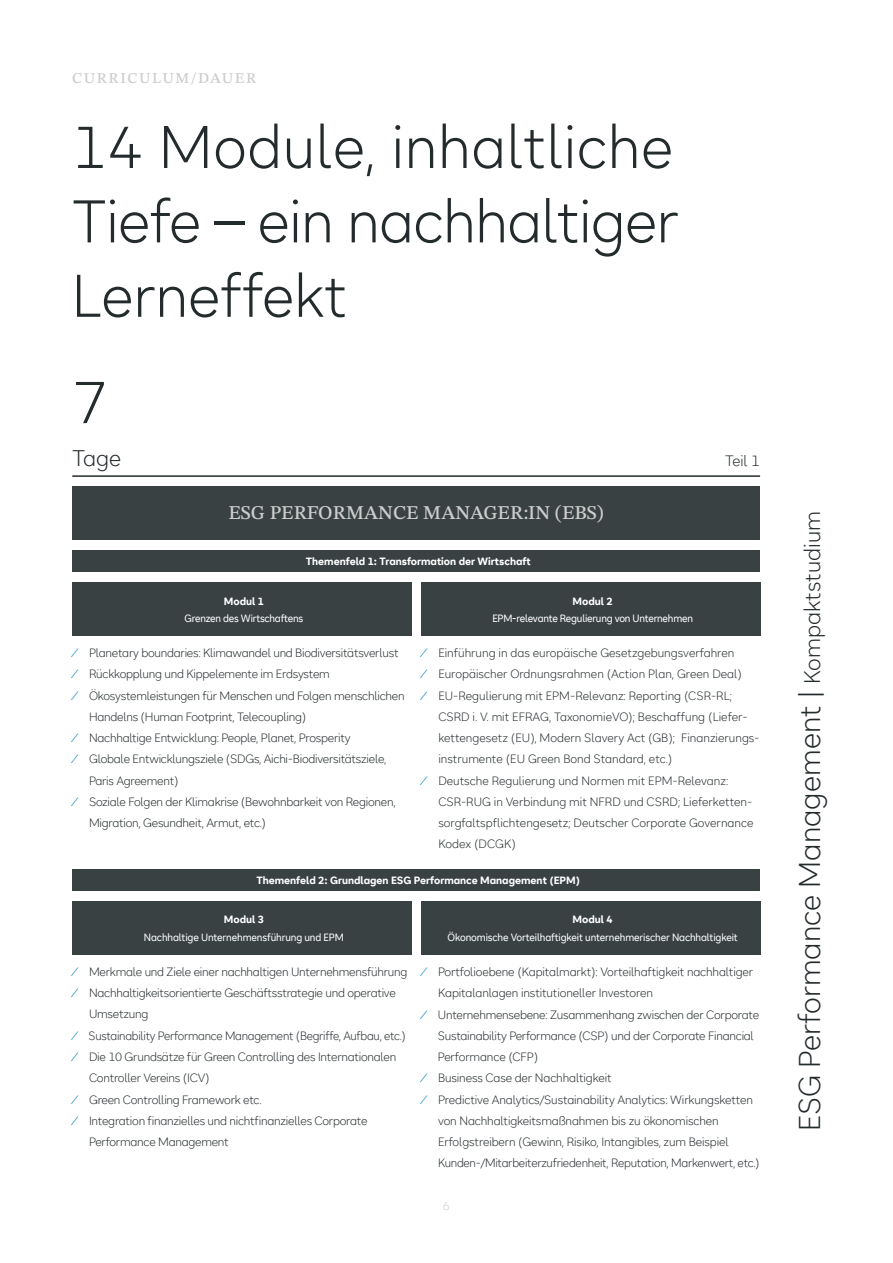
<style>
.page{position:relative;width:893px;height:1263px;background:#fff}
.page>*{position:absolute;margin:0;border:0;box-sizing:border-box;transform-origin:0 0}
.t1{font:300 60px/74.4px "SRH Text";color:#242b2d;text-align:justify}
.t2{font:300 30px "SRH Text";color:#242b2d}
.t3{font:300 22.5px "SRH Text";color:#242b2d}
.t4{font:500 19.5px "STIX Two Text";color:#cecdcd}
.t5{font:500 15px "STIX Two Text";letter-spacing:.1em;color:#cecdcd}
.t6{font:300 15px "SRH Text";color:#242b2d}
.t7{font:300 12px "SRH Text";letter-spacing:-.02em;color:#242b2d}
.t8{font:300 12px "SRH Text";color:#242b2d}
.t9{font:300 12px "SRH Text";color:#cecdcd}
.t10{font:10.5px "SRH Text";letter-spacing:-.01em;color:#fff;scale:.95 1}
.t11{font:700 10.5px "SRH Text";color:#fff}
.s1{font-size:22.5px}
.s2{color:#007ec5}
</style>
<div class="page">
<div style="left:72px;top:487px;width:688px;height:53px;background:#394143"></div>
<hr style="left:72px;top:475px;width:688px;height:2px;background:#242b2d">
<div style="left:72px;top:551px;width:688px;height:21px;background:#394143"></div>
<div style="left:72px;top:583px;width:339px;height:53px;background:#394143"></div>
<div style="left:421px;top:583px;width:339px;height:53px;background:#394143"></div>
<div style="left:72px;top:870px;width:688px;height:21px;background:#394143"></div>
<div style="left:72px;top:901px;width:339px;height:54px;background:#394143"></div>
<div style="left:421px;top:901px;width:339px;height:54px;background:#394143"></div>
<p class="t5" style="left:72px;top:67px;width:185px">CURRICULUM/DAUER</p>
<h1 class="t1" style="left:72px;top:110px;width:608px">14 Module, inhaltliche Tiefe – ein nachhaltiger Lerneffekt</h1>
<h1 class="t1" style="left:73px;top:365px;width:37px">7</h1>
<h3 class="t3" style="left:72px;top:445px;width:51px">Tage</h3>
<p class="t6" style="left:725px;top:452px;width:37px">Teil 1</p>
<h3 class="t4" style="left:229px;top:498px;width:377px">ESG PERFORMANCE MANAGER:IN (EBS)</h3>
<h2 class="t2" style="left:793px;top:1131px;width:621px;rotate:-90deg">ESG Performance Management | <span class="s1">Kompaktstudium</span></h2>
<p class="t11" style="left:306px;top:555px;width:226px">Themenfeld 1: Transformation der Wirtschaft</p>
<p class="t11" style="left:224px;top:595px;width:42px">Modul 1</p>
<p class="t10" style="left:185px;top:612px;width:126px">Grenzen des Wirtschaftens</p>
<p class="t11" style="left:573px;top:595px;width:42px">Modul 2</p>
<p class="t10" style="left:492px;top:612px;width:213px">EPM-relevante Regulierung von Unternehmen</p>
<p class="t8" style="left:421px;top:646px;width:315px"><span class="s2">⁄</span> Einführung in das europäische Gesetzgebungsverfahren</p>
<p class="t8" style="left:421px;top:667px;width:322px"><span class="s2">⁄</span> Europäischer Ordnungsrahmen (Action Plan, Green Deal)</p>
<p class="t8" style="left:421px;top:688px;width:312px"><span class="s2">⁄</span> EU-Regulierung mit EPM-Relevanz: Reporting (CSR-RL;</p>
<p class="t8" style="left:438px;top:710px;width:311px">CSRD i. V. mit EFRAG, TaxonomieVO); Beschaffung (Liefer-</p>
<p class="t8" style="left:438px;top:731px;width:323px">kettengesetz (EU), Modern Slavery Act (GB); Finanzierungs-</p>
<p class="t8" style="left:438px;top:752px;width:235px">instrumente (EU Green Bond Standard, etc.)</p>
<p class="t8" style="left:421px;top:773px;width:309px"><span class="s2">⁄</span> Deutsche Regulierung und Normen mit EPM-Relevanz:</p>
<p class="t8" style="left:438px;top:795px;width:316px">CSR-RUG in Verbindung mit NFRD und CSRD; Lieferketten-</p>
<p class="t8" style="left:438px;top:816px;width:317px">sorgfaltspflichtengesetz; Deutscher Corporate Governance</p>
<p class="t8" style="left:438px;top:837px;width:79px">Kodex (DCGK)</p>
<p class="t7" style="left:72px;top:646px;width:328px"><span class="s2">⁄</span> Planetary boundaries: Klimawandel und Biodiversitätsverlust</p>
<p class="t7" style="left:72px;top:667px;width:259px"><span class="s2">⁄</span> Rückkopplung und Kippelemente im Erdsystem</p>
<p class="t7" style="left:72px;top:688px;width:334px"><span class="s2">⁄</span> Ökosystemleistungen für Menschen und Folgen menschlichen</p>
<p class="t7" style="left:89px;top:710px;width:219px">Handelns (Human Footprint, Telecoupling)</p>
<p class="t7" style="left:72px;top:731px;width:280px"><span class="s2">⁄</span> Nachhaltige Entwicklung: People, Planet, Prosperity</p>
<p class="t7" style="left:72px;top:752px;width:316px"><span class="s2">⁄</span> Globale Entwicklungsziele (SDGs, Aichi-Biodiversitätsziele,</p>
<p class="t7" style="left:89px;top:773px;width:91px">Paris Agreement)</p>
<p class="t7" style="left:72px;top:795px;width:325px"><span class="s2">⁄</span> Soziale Folgen der Klimakrise (Bewohnbarkeit von Regionen,</p>
<p class="t7" style="left:89px;top:816px;width:179px">Migration, Gesundheit, Armut, etc.)</p>
<p class="t11" style="left:256px;top:874px;width:325px">Themenfeld 2: Grundlagen ESG Performance Management (EPM)</p>
<p class="t11" style="left:224px;top:913px;width:42px">Modul 3</p>
<p class="t10" style="left:144px;top:931px;width:212px">Nachhaltige Unternehmensführung und EPM</p>
<p class="t11" style="left:573px;top:913px;width:42px">Modul 4</p>
<p class="t10" style="left:448px;top:931px;width:307px">Ökonomische Vorteilhaftigkeit unternehmerischer Nachhaltigkeit</p>
<p class="t7" style="left:72px;top:965px;width:337px"><span class="s2">⁄</span> Merkmale und Ziele einer nachhaltigen Unternehmensführung</p>
<p class="t7" style="left:72px;top:986px;width:325px"><span class="s2">⁄</span> Nachhaltigkeitsorientierte Geschäftsstrategie und operative</p>
<p class="t7" style="left:89px;top:1007px;width:61px">Umsetzung</p>
<p class="t7" style="left:72px;top:1029px;width:335px"><span class="s2">⁄</span> Sustainability Performance Management (Begriffe, Aufbau, etc.)</p>
<p class="t7" style="left:72px;top:1050px;width:326px"><span class="s2">⁄</span> Die 10 Grundsätze für Green Controlling des Internationalen</p>
<p class="t7" style="left:89px;top:1071px;width:122px">Controller Vereins (ICV)</p>
<p class="t7" style="left:72px;top:1092px;width:191px"><span class="s2">⁄</span> Green Controlling Framework etc.</p>
<p class="t7" style="left:72px;top:1114px;width:297px"><span class="s2">⁄</span> Integration finanzielles und nichtfinanzielles Corporate</p>
<p class="t7" style="left:89px;top:1135px;width:141px">Performance Management</p>
<p class="t7" style="left:421px;top:965px;width:334px"><span class="s2">⁄</span> Portfolioebene (Kapitalmarkt): Vorteilhaftigkeit nachhaltiger</p>
<p class="t7" style="left:438px;top:986px;width:216px">Kapitalanlagen institutioneller Investoren</p>
<p class="t7" style="left:421px;top:1007px;width:339px"><span class="s2">⁄</span> Unternehmensebene: Zusammenhang zwischen der Corporate</p>
<p class="t7" style="left:438px;top:1029px;width:318px">Sustainability Performance (CSP) und der Corporate Financial</p>
<p class="t7" style="left:438px;top:1050px;width:102px">Performance (CFP)</p>
<p class="t7" style="left:421px;top:1071px;width:192px"><span class="s2">⁄</span> Business Case der Nachhaltigkeit</p>
<p class="t7" style="left:421px;top:1092px;width:333px"><span class="s2">⁄</span> Predictive Analytics/Sustainability Analytics: Wirkungsketten</p>
<p class="t7" style="left:438px;top:1114px;width:282px">von Nachhaltigkeitsmaßnahmen bis zu ökonomischen</p>
<p class="t7" style="left:438px;top:1135px;width:292px">Erfolgstreibern (Gewinn, Risiko, Intangibles, zum Beispiel</p>
<p class="t7" style="left:438px;top:1156px;width:323px">Kunden-/Mitarbeiterzufriedenheit, Reputation, Markenwert, etc.)</p>
<p class="t9" style="left:443px;top:1199px;width:9px">6</p>
</div>
